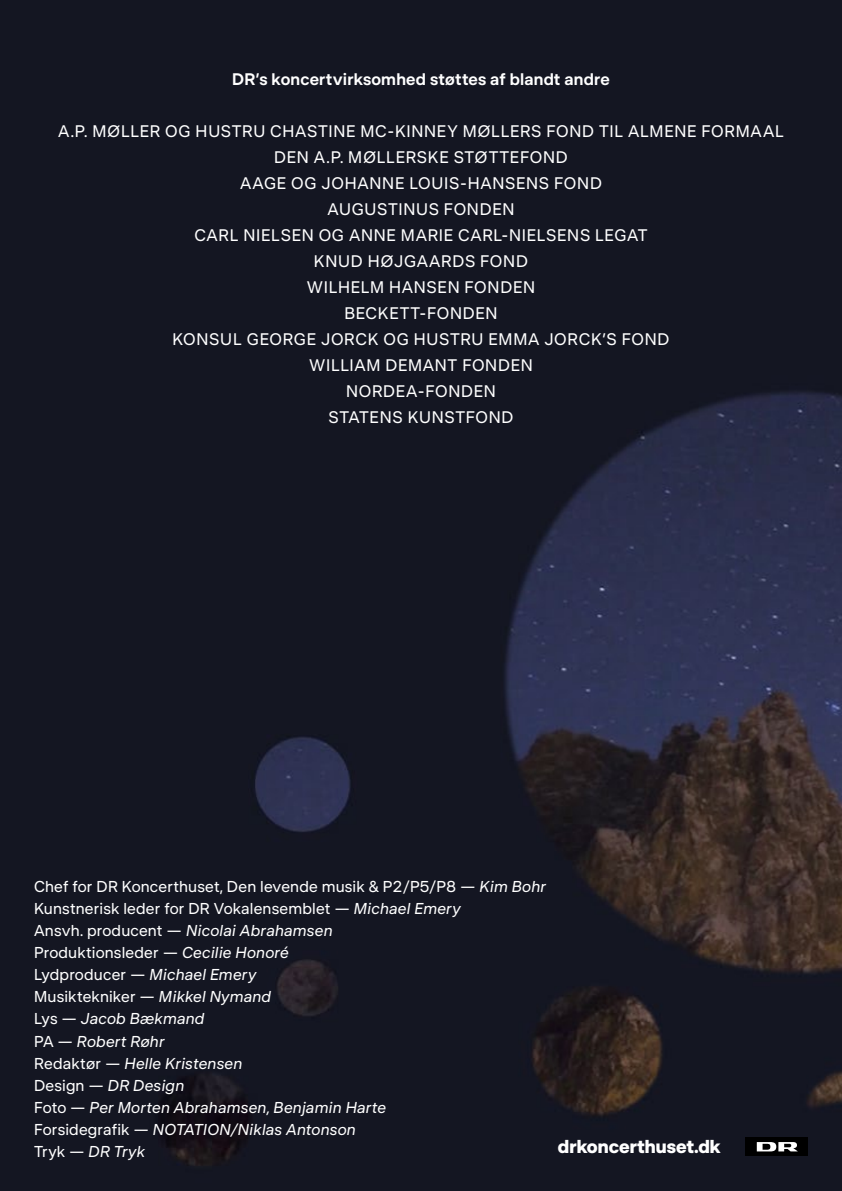
<style>
.page{position:relative;width:842px;height:1191px;background:#fff}
.page>*{position:absolute;margin:0;border:0;box-sizing:border-box;transform-origin:0 0}
.t1{font:700 19px "DR Publik";color:#fff}
.t2{font:17px/26px "DR Publik";letter-spacing:.04em;color:#fff;text-align:center}
.t3{font:600 17px "DR Publik";letter-spacing:.01em;color:#fff}
.t4{font:16px/22px "DR Publik";letter-spacing:.01em;color:#fff}
.s1{font-style:italic}
</style>
<div class="page">
<img style="left:0;top:0;width:842px;height:1191px">
<div style="left:745px;top:1137px;width:63px;height:19px;background:#000"></div>
<svg style="left:757px;top:1142px;width:40px;height:9px"></svg>
<p class="t3" style="left:232px;top:69px;width:379px">DR’s koncertvirksomhed støttes af blandt andre</p>
<p class="t2" style="left:58px;top:118px;width:727px">A.P. MØLLER OG HUSTRU CHASTINE MC-KINNEY MØLLERS FOND TIL ALMENE FORMAAL<br>DEN A.P. MØLLERSKE STØTTEFOND<br>AAGE OG JOHANNE LOUIS-HANSENS FOND<br>AUGUSTINUS FONDEN<br>CARL NIELSEN OG ANNE MARIE CARL-NIELSENS LEGAT<br>KNUD HØJGAARDS FOND<br>WILHELM HANSEN FONDEN<br>BECKETT-FONDEN<br>KONSUL GEORGE JORCK OG HUSTRU EMMA JORCK’S FOND<br>WILLIAM DEMANT FONDEN<br>NORDEA-FONDEN<br>STATENS KUNSTFOND</p>
<p class="t4" style="left:34px;top:875px;width:514px">Chef for DR Koncerthuset, Den levende musik &amp; P2/P5/P8 — <span class="s1">Kim Bohr </span>Kunstnerisk leder for DR Vokalensemblet — <span class="s1">Michael Emery<br></span>Ansvh. producent — <span class="s1">Nicolai Abrahamsen<br></span>Produktionsleder — <span class="s1">Cecilie Honoré<br></span>Lydproducer — <span class="s1">Michael Emery<br></span>Musiktekniker — <span class="s1">Mikkel Nymand<br></span>Lys — <span class="s1">Jacob Bækmand<br></span>PA — <span class="s1">Robert Røhr<br></span>Redaktør — <span class="s1">Helle Kristensen<br></span>Design — <span class="s1">DR Design<br></span>Foto — <span class="s1">Per Morten Abrahamsen, Benjamin Harte<br></span>Forsidegrafik — <span class="s1">NOTATION/Niklas Antonson<br></span>Tryk — <span class="s1">DR Tryk</span></p>
<p class="t1" style="left:558px;top:1134px;width:164px">drkoncerthuset.dk</p>
</div>
